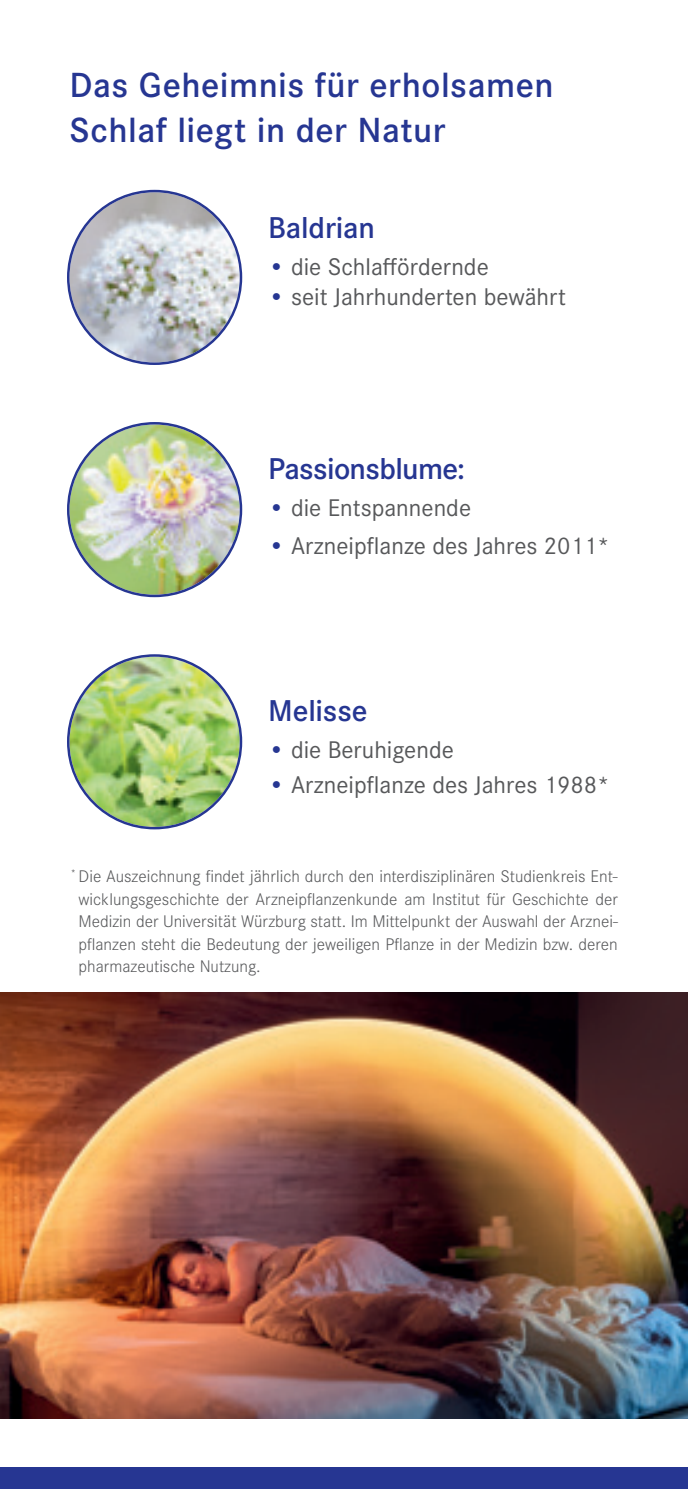
<style>
.page{position:relative;width:688px;height:1489px;background:#fff}
.page>*{position:absolute;margin:0;border:0;box-sizing:border-box;transform-origin:0 0}
.t1{font:600 36.25px/45px "Corporate S Pro";letter-spacing:.015em;color:#263692}
.t2{font:600 31.25px "Corporate S Pro";letter-spacing:-.01em;color:#263692}
.t3{font:25px "Corporate S Pro";color:#57585a}
.t4{font:300 17.5px/22.5px "Corporate S Pro";color:#57585a;text-align:justify}
.s1{color:#263692}
</style>
<div class="page">
<div style="left:0;top:1467px;width:687px;height:21px;background:#263692"></div>
<img style="left:69px;top:656px;width:171px;height:170px;border-radius:85px">
<img style="left:69px;top:192px;width:171px;height:170px;border-radius:85px">
<img style="left:69px;top:424px;width:171px;height:170px;border-radius:85px">
<img style="left:0;top:992px;width:687px;height:425px">
<h1 class="t1" style="left:69px;top:60px;width:485px">Das Geheimnis für erholsamen<br>Schlaf liegt in der Natur</h1>
<h2 class="t2" style="left:268px;top:204px;width:108px">Baldrian</h2>
<h3 class="t3" style="left:268px;top:248px;width:222px"><span class="s1">•</span> die Schlaffördernde</h3>
<h3 class="t3" style="left:268px;top:278px;width:299px"><span class="s1">•</span> seit Jahrhunderten bewährt</h3>
<h2 class="t2" style="left:268px;top:445px;width:198px">Passionsblume:</h2>
<h3 class="t3" style="left:268px;top:489px;width:204px"><span class="s1">•</span> die Entspannende</h3>
<h3 class="t3" style="left:268px;top:528px;width:343px"><span class="s1">•</span> Arzneipflanze des Jahres 2011*</h3>
<h2 class="t2" style="left:268px;top:687px;width:101px">Melisse</h2>
<h3 class="t3" style="left:268px;top:731px;width:187px"><span class="s1">•</span> die Beruhigende</h3>
<h3 class="t3" style="left:268px;top:766px;width:343px"><span class="s1">•</span> Arzneipflanze des Jahres 1988*</h3>
<p class="t4" style="left:78px;top:864px;width:540px;text-indent:-8px"><sup>*</sup> Die Auszeichnung findet jährlich durch den interdisziplinären Studienkreis Ent&shy;wicklungsgeschichte der Arzneipflanzenkunde am Institut für Geschichte der Medizin der Universität Würzburg statt. Im Mittelpunkt der Auswahl der Arznei&shy;pflanzen steht die Bedeutung der jeweiligen Pflanze in der Medizin bzw. deren pharmazeutische Nutzung.</p>
</div>
